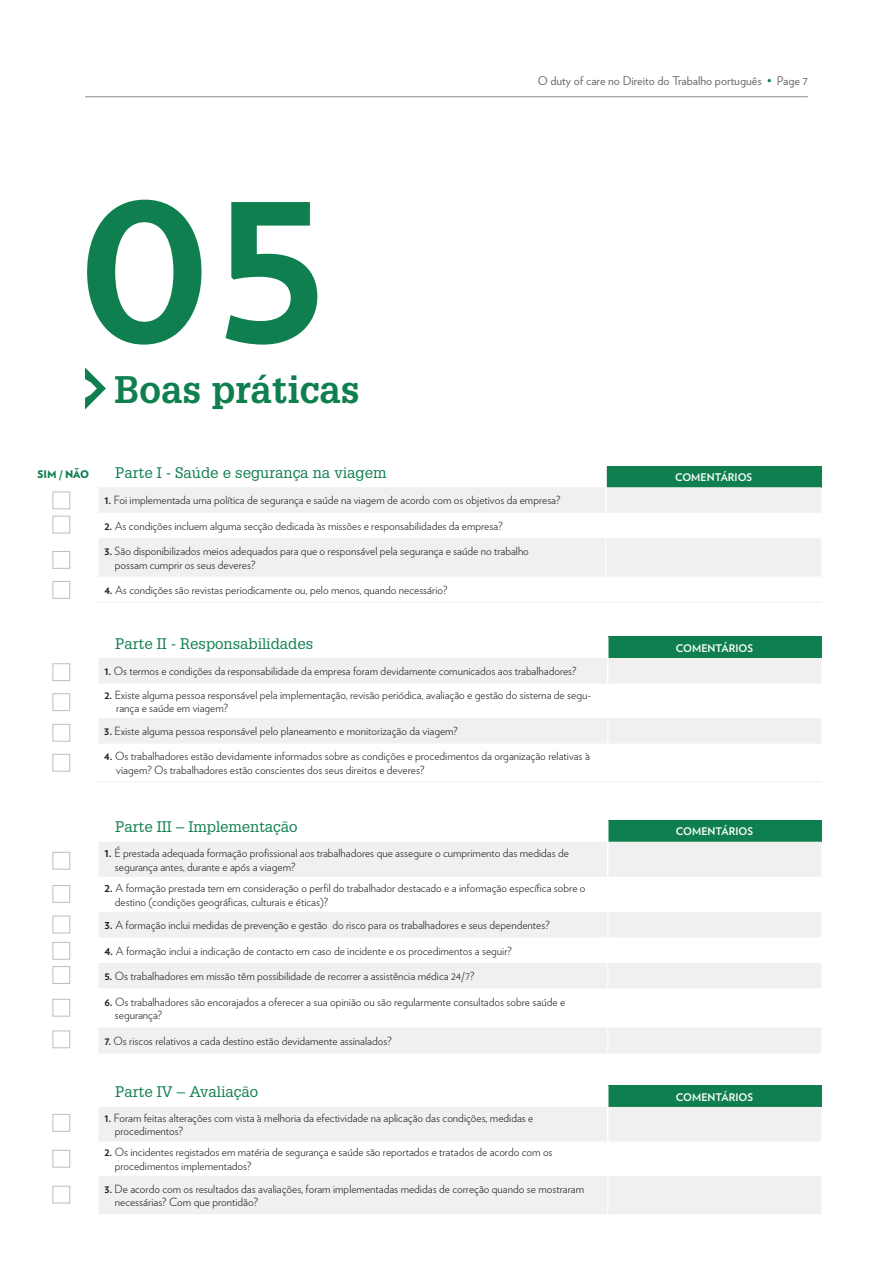
<style>
.page{position:relative;width:893px;height:1263px;background:#fff}
.page>*{position:absolute;margin:0;border:0;box-sizing:border-box;transform-origin:0 0}
.t1{font:700 240.3px "Verlag";color:#0f7f4f}
.t2{font:700 37.5px "Glypha";color:#0f7f4f}
.t3{font:15px "Glypha";color:#0f7f4f}
.t4{font:12px "Verlag";color:#6c6d70}
.t5{font:300 11.25px/13.5px "Verlag";color:#231f20}
.t6{font:700 10.5px "Verlag";color:#fff}
.t7{font:900 10.5px "Verlag";color:#0f7f4f}
.s1{color:#0f7f4f}
.s2{font-weight:700}
.s3{font-weight:700;font-size:12px}
</style>
<div class="page">
<hr style="left:85px;top:96px;width:723px;height:1px;background:#8e8e8f">
<svg style="left:85px;top:367px;width:21px;height:42px"></svg>
<div style="left:606px;top:466px;width:215px;height:21px;background:#0f7f4f"></div>
<svg style="left:98px;top:487px;width:723px;height:89px;fill:#eff0ef"></svg>
<hr style="left:605px;top:466px;width:2px;height:21px;background:#fff">
<hr style="left:605px;top:487px;width:2px;height:26px;background:#fff">
<hr style="left:605px;top:513px;width:2px;height:25px;background:#fff">
<hr style="left:605px;top:538px;width:2px;height:38px;background:#fff">
<hr style="left:98px;top:602px;width:508px;height:1px;background:#eff0ef">
<hr style="left:606px;top:602px;width:215px;height:1px;background:#eff0ef">
<div style="left:53px;top:492px;width:17px;height:17px;border:1px solid #c0bdbd"></div>
<div style="left:53px;top:516px;width:17px;height:17px;border:1px solid #c0bdbd"></div>
<div style="left:53px;top:551px;width:17px;height:17px;border:1px solid #c0bdbd"></div>
<div style="left:53px;top:581px;width:17px;height:17px;border:1px solid #c0bdbd"></div>
<div style="left:608px;top:637px;width:213px;height:21px;background:#0f7f4f"></div>
<svg style="left:98px;top:658px;width:723px;height:85px;fill:#eff0ef"></svg>
<svg style="left:607px;top:658px;width:1px;height:25px"></svg>
<hr style="left:607px;top:683px;width:1px;height:35px;background:#fff">
<svg style="left:607px;top:718px;width:1px;height:25px"></svg>
<hr style="left:98px;top:781px;width:510px;height:1px;background:#eff0ef">
<hr style="left:608px;top:781px;width:213px;height:1px;background:#eff0ef">
<div style="left:53px;top:663px;width:17px;height:18px;border:1px solid #c0bdbd"></div>
<div style="left:53px;top:693px;width:17px;height:18px;border:1px solid #c0bdbd"></div>
<div style="left:53px;top:724px;width:17px;height:17px;border:1px solid #c0bdbd"></div>
<div style="left:53px;top:754px;width:17px;height:17px;border:1px solid #c0bdbd"></div>
<div style="left:608px;top:820px;width:213px;height:22px;background:#0f7f4f"></div>
<svg style="left:98px;top:842px;width:723px;height:210px;fill:#eff0ef"></svg>
<hr style="left:607px;top:842px;width:1px;height:35px;background:#fff">
<hr style="left:607px;top:877px;width:1px;height:35px;background:#fff">
<svg style="left:607px;top:912px;width:1px;height:76px"></svg>
<hr style="left:607px;top:988px;width:1px;height:39px;background:#fff">
<svg style="left:607px;top:1027px;width:1px;height:25px"></svg>
<hr style="left:98px;top:1052px;width:510px;height:1px;background:#eff0ef">
<hr style="left:608px;top:1052px;width:213px;height:1px;background:#eff0ef">
<div style="left:53px;top:852px;width:17px;height:17px;border:1px solid #c0bdbd"></div>
<div style="left:53px;top:885px;width:17px;height:17px;border:1px solid #c0bdbd"></div>
<div style="left:53px;top:916px;width:17px;height:17px;border:1px solid #c0bdbd"></div>
<div style="left:53px;top:942px;width:17px;height:17px;border:1px solid #c0bdbd"></div>
<div style="left:53px;top:966px;width:17px;height:18px;border:1px solid #c0bdbd"></div>
<div style="left:53px;top:999px;width:17px;height:17px;border:1px solid #c0bdbd"></div>
<div style="left:53px;top:1031px;width:17px;height:17px;border:1px solid #c0bdbd"></div>
<div style="left:608px;top:1086px;width:213px;height:21px;background:#0f7f4f"></div>
<svg style="left:98px;top:1107px;width:723px;height:107px;fill:#eff0ef"></svg>
<hr style="left:607px;top:1107px;width:1px;height:34px;background:#fff">
<hr style="left:607px;top:1141px;width:1px;height:35px;background:#fff">
<hr style="left:607px;top:1176px;width:1px;height:38px;background:#fff">
<div style="left:53px;top:1114px;width:17px;height:17px;border:1px solid #c0bdbd"></div>
<div style="left:53px;top:1150px;width:17px;height:17px;border:1px solid #c0bdbd"></div>
<div style="left:53px;top:1186px;width:17px;height:17px;border:1px solid #c0bdbd"></div>
<p class="t1" style="left:77px;top:67px;width:253px">05</p>
<p class="t2" style="left:114px;top:367px;width:247px">Boas práticas</p>
<p class="t4" style="left:538px;top:72px;width:272px">O duty of care no Direito do Trabalho português <span class="s1">•</span> Page 7</p>
<p class="t3" style="left:115px;top:463px;width:273px">Parte I - Saúde e segurança na viagem</p>
<p class="t7" style="left:38px;top:466px;width:53px">SIM / NÃO</p>
<p class="t6" style="left:675px;top:469px;width:79px">COMENTÁRIOS</p>
<p class="t5" style="left:104px;top:493px;width:458px"><span class="s2">1.</span> Foi implementada uma política de segurança e saúde na viagem de acordo com os objetivos da empresa?</p>
<p class="t5" style="left:104px;top:519px;width:400px"><span class="s2">2.</span> As condições incluem alguma secção dedicada às missões e responsabilidades da empresa?</p>
<p class="t5" style="left:115px;top:544px;width:416px;text-indent:-11px"><span class="s2">3.</span> São disponibilizados meios adequados para que o responsável pela segurança e saúde no trabalho possam cumprir os seus deveres?</p>
<p class="t5" style="left:104px;top:582px;width:345px"><span class="s2">4.</span> As condições são revistas periodicamente ou, pelo menos, quando necessário?</p>
<p class="t3" style="left:115px;top:634px;width:200px">Parte II - Responsabilidades</p>
<p class="t5" style="left:104px;top:664px;width:474px"><span class="s2">1.</span> Os termos e condições da responsabilidade da empresa foram devidamente comunicados aos trabalhadores?</p>
<p class="t5" style="left:116px;top:687px;width:476px;text-indent:-12px"><span class="s2">2.</span> Existe alguma pessoa responsável pela implementação, revisão periódica, avaliação e gestão do sistema de segu&shy;rança e saúde em viagem?</p>
<p class="t5" style="left:104px;top:724px;width:355px"><span class="s2">3.</span> Existe alguma pessoa responsável pelo planeamento e monitorização da viagem?</p>
<p class="t5" style="left:116px;top:749px;width:475px;text-indent:-12px"><span class="s2">4.</span> Os trabalhadores estão devidamente informados sobre as condições e procedimentos da organização relativas à viagem? Os trabalhadores estão conscientes dos seus direitos e deveres?</p>
<p class="t3" style="left:115px;top:818px;width:184px">Parte III – Implementação</p>
<p class="t5" style="left:115px;top:846px;width:456px;text-indent:-10px"><span class="s3">1.</span> É prestada adequada formação profissional aos trabalhadores que assegure o cumprimento das medidas de segurança antes, durante e após a viagem?</p>
<p class="t5" style="left:115px;top:881px;width:472px;text-indent:-10px"><span class="s3">2.</span> A formação prestada tem em consideração o perfil do trabalhador destacado e a informação específica sobre o destino (condições geográficas, culturais e éticas)?</p>
<p class="t5" style="left:104px;top:918px;width:447px"><span class="s3">3.</span> A formação inclui medidas de prevenção e gestão do risco para os trabalhadores e seus dependentes?</p>
<p class="t5" style="left:104px;top:943px;width:409px"><span class="s3">4.</span> A formação inclui a indicação de contacto em caso de incidente e os procedimentos a seguir?</p>
<p class="t5" style="left:104px;top:969px;width:371px"><span class="s2">5.</span> Os trabalhadores em missão têm possibilidade de recorrer a assistência médica 24/7?</p>
<p class="t5" style="left:115px;top:994px;width:452px;text-indent:-10px"><span class="s2">6.</span> Os trabalhadores são encorajados a oferecer a sua opinião ou são regularmente consultados sobre saúde e segurança?</p>
<p class="t5" style="left:104px;top:1033px;width:289px"><span class="s2">7.</span> Os riscos relativos a cada destino estão devidamente assinalados?</p>
<p class="t3" style="left:115px;top:1083px;width:144px">Parte IV – Avaliação</p>
<p class="t5" style="left:115px;top:1110px;width:420px;text-indent:-10px"><span class="s2">1.</span> Foram feitas alterações com vista à melhoria da efectividade na aplicação das condições, medidas e procedimentos?</p>
<p class="t5" style="left:115px;top:1145px;width:439px;text-indent:-10px"><span class="s2">2.</span> Os incidentes registados em matéria de segurança e saúde são reportados e tratados de acordo com os procedimentos implementados?</p>
<p class="t5" style="left:115px;top:1181px;width:471px;text-indent:-10px"><span class="s2">3.</span> De acordo com os resultados das avaliações, foram implementadas medidas de correção quando se mostraram necessárias? Com que prontidão?</p>
<p class="t6" style="left:676px;top:639px;width:79px">COMENTÁRIOS</p>
<p class="t6" style="left:676px;top:823px;width:79px">COMENTÁRIOS</p>
<p class="t6" style="left:676px;top:1088px;width:79px">COMENTÁRIOS</p>
</div>
